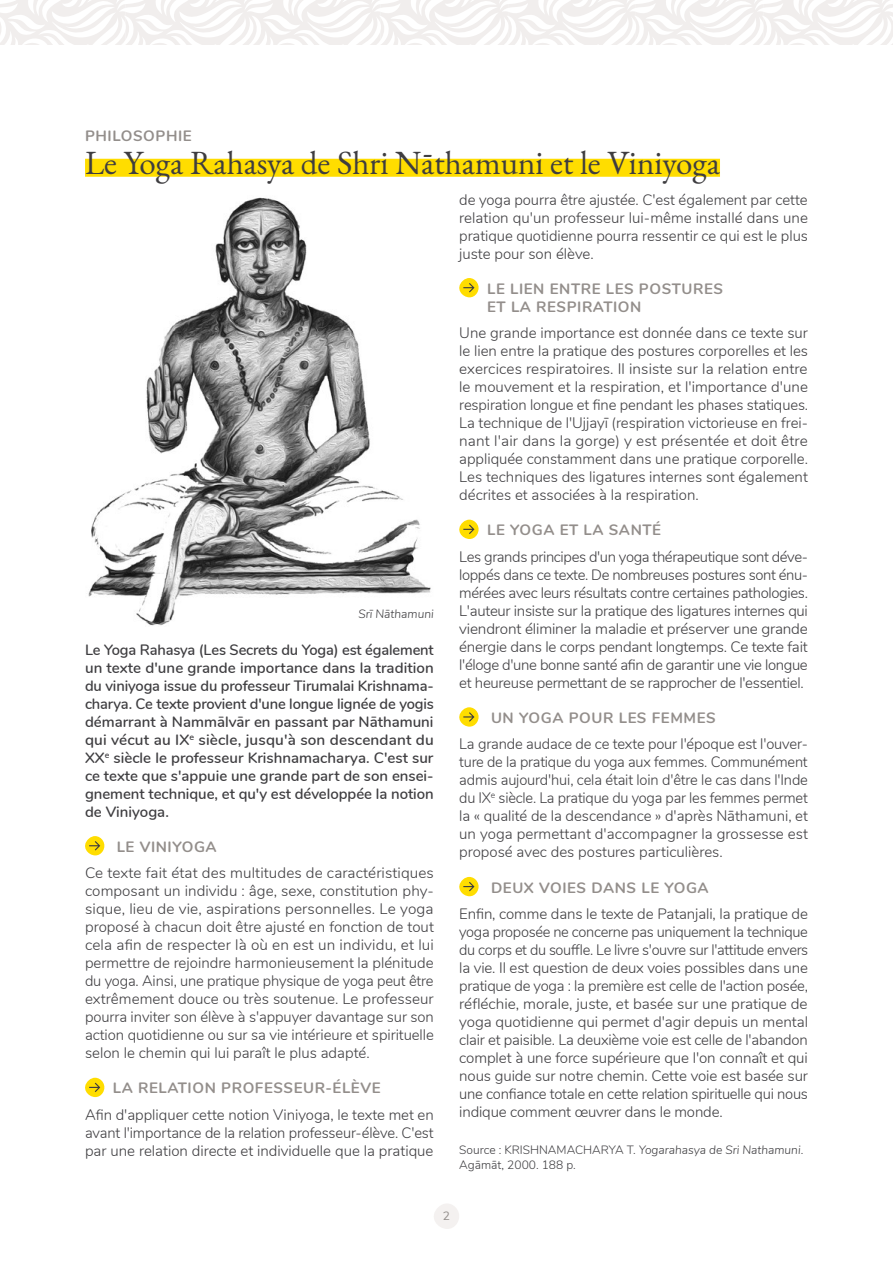
<style>
.page{position:relative;width:893px;height:1263px;background:#fff}
.page>*{position:absolute;margin:0;border:0;box-sizing:border-box;transform-origin:0 0}
.t1{font:33px "EB Garamond";color:#3e3d40}
.t2{font:300 15px/18px "Nunito";color:#3e3d40;text-align:justify}
.t3{font:600 15px/18px "Nunito";color:#3e3d40;text-align:justify}
.t4{font:700 15px/18px "Nunito";letter-spacing:.04em;color:#938e8b}
.t5{font:300 12px/14.4px "Nunito";color:#3e3d40}
.t6{font:italic 300 12px "Nunito";color:#3e3d40}
.t7{font:12px "Nunito";color:#938e8b}
.s1{font-style:italic}
</style>
<div class="page">
<svg style="left:434px;top:1204px;width:25px;height:25px"></svg>
<div style="left:85px;top:159px;width:635px;height:18px;background:#fd0"></div>
<svg style="left:85px;top:836px;width:20px;height:19px"></svg>
<svg style="left:85px;top:1078px;width:20px;height:19px"></svg>
<svg style="left:459px;top:278px;width:20px;height:19px"></svg>
<svg style="left:459px;top:520px;width:20px;height:19px"></svg>
<svg style="left:459px;top:707px;width:20px;height:20px"></svg>
<svg style="left:459px;top:877px;width:20px;height:19px"></svg>
<svg style="left:0;top:0;width:893px;height:45px"></svg>
<img style="left:88px;top:197px;width:343px;height:429px">
<p class="t4" style="left:85px;top:126px;width:108px">PHILOSOPHIE</p>
<h1 class="t1" style="left:85px;top:141px;width:636px">Le Yoga Rahasya de Shri Nāthamuni et le Viniyoga</h1>
<p class="t6" style="left:358px;top:605px;width:77px">Srī Nāthamuni</p>
<p class="t3" style="left:85px;top:639px;width:350px">Le Yoga Rahasya (Les Secrets du Yoga) est également un texte d'une grande importance dans la tradition du viniyoga issue du professeur Tirumalai Krishnama&shy;charya. Ce texte provient d'une longue lignée de yogis démarrant à Nammālvār en passant par Nāthamuni qui vécut au IX<sup>e</sup> siècle, jusqu'à son descendant du XX<sup>e</sup> siècle le professeur Krishnamacharya. C'est sur ce texte que s'appuie une grande part de son ensei&shy;gnement technique, et qu'y est développée la notion de Viniyoga.</p>
<p class="t4" style="left:117px;top:837px;width:102px">LE VINIYOGA</p>
<p class="t2" style="left:85px;top:863px;width:350px">Ce texte fait état des multitudes de caractéristiques composant un individu : âge, sexe, constitution phy&shy;sique, lieu de vie, aspirations personnelles. Le yoga proposé à chacun doit être ajusté en fonction de tout cela afin de respecter là où en est un individu, et lui permettre de rejoindre harmonieusement la plénitude du yoga. Ainsi, une pratique physique de yoga peut être extrêmement douce ou très soutenue. Le professeur pourra inviter son élève à s'appuyer davantage sur son action quotidienne ou sur sa vie intérieure et spirituelle selon le chemin qui lui paraît le plus adapté.</p>
<p class="t4" style="left:113px;top:1078px;width:269px">LA RELATION PROFESSEUR-ÉLÈVE</p>
<p class="t2" style="left:85px;top:1105px;width:350px">Afin d'appliquer cette notion Viniyoga, le texte met en avant l'importance de la relation professeur-élève. C'est par une relation directe et individuelle que la pratique</p>
<p class="t2" style="left:459px;top:189px;width:350px">de yoga pourra être ajustée. C'est également par cette relation qu'un professeur lui-même installé dans une pratique quotidienne pourra ressentir ce qui est le plus juste pour son élève.</p>
<p class="t4" style="left:487px;top:279px;width:237px">LE LIEN ENTRE LES POSTURES<br>ET LA RESPIRATION</p>
<p class="t2" style="left:459px;top:323px;width:350px">Une grande importance est donnée dans ce texte sur le lien entre la pratique des postures corporelles et les exercices respiratoires. Il insiste sur la relation entre le mouvement et la respiration, et l'importance d'une respiration longue et fine pendant les phases statiques.<br>La technique de l'Ujjayī (respiration victorieuse en frei&shy;nant l'air dans la gorge) y est présentée et doit être appliquée constamment dans une pratique corporelle.<br>Les techniques des ligatures internes sont également décrites et associées à la respiration.</p>
<p class="t4" style="left:487px;top:520px;width:175px">LE YOGA ET LA SANTÉ</p>
<p class="t2" style="left:459px;top:547px;width:350px">Les grands principes d'un yoga thérapeutique sont déve&shy;loppés dans ce texte. De nombreuses postures sont énu&shy;mérées avec leurs résultats contre certaines pathologies.<br>L'auteur insiste sur la pratique des ligatures internes qui viendront éliminer la maladie et préserver une grande énergie dans le corps pendant longtemps. Ce texte fait l'éloge d'une bonne santé afin de garantir une vie longue et heureuse permettant de se rapprocher de l'essentiel.</p>
<p class="t4" style="left:491px;top:708px;width:226px">UN YOGA POUR LES FEMMES</p>
<p class="t2" style="left:459px;top:734px;width:350px">La grande audace de ce texte pour l'époque est l'ouver&shy;ture de la pratique du yoga aux femmes. Communément admis aujourd'hui, cela était loin d'être le cas dans l'Inde du IX<sup>e</sup> siècle. La pratique du yoga par les femmes permet la « qualité de la descendance » d'après Nāthamuni, et un yoga permettant d'accompagner la grossesse est proposé avec des postures particulières.</p>
<p class="t4" style="left:491px;top:877px;width:219px">DEUX VOIES DANS LE YOGA</p>
<p class="t2" style="left:459px;top:904px;width:350px">Enfin, comme dans le texte de Patanjali, la pratique de yoga proposée ne concerne pas uniquement la technique du corps et du souffle. Le livre s'ouvre sur l'attitude envers la vie. Il est question de deux voies possibles dans une pratique de yoga : la première est celle de l'action posée, réfléchie, morale, juste, et basée sur une pratique de yoga quotidienne qui permet d'agir depuis un mental clair et paisible. La deuxième voie est celle de l'abandon complet à une force supérieure que l'on connaît et qui nous guide sur notre chemin. Cette voie est basée sur une confiance totale en cette relation spirituelle qui nous indique comment œuvrer dans le monde.</p>
<p class="t5" style="left:459px;top:1142px;width:346px">Source : KRISHNAMACHARYA T. <span class="s1">Yogarahasya de Sri Nathamuni</span>.<br>Agāmāt, 2000. 188 p.</p>
<p class="t7" style="left:443px;top:1207px;width:9px">2</p>
</div>
